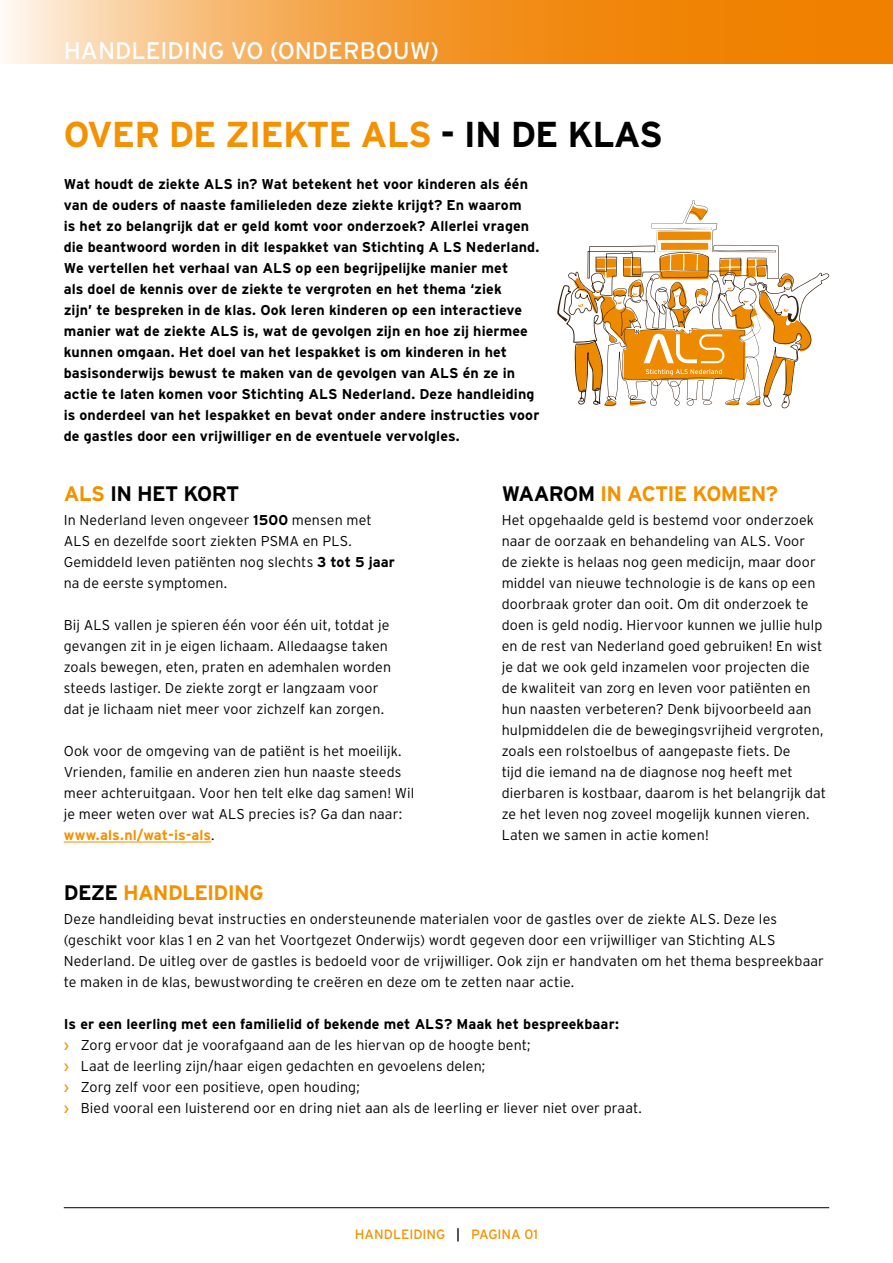
<style>
.page{position:relative;width:893px;height:1263px;background:#fff}
.page>*{position:absolute;margin:0;border:0;box-sizing:border-box;transform-origin:0 0}
.t1{font:700 36px "Interstate";letter-spacing:-.025em;color:#f39100}
.t2{font:24px "Interstate";color:#fff}
.t3{font:700 21px "Interstate";letter-spacing:-.04em;color:#f39100}
.t4{font:700 21px "Interstate";letter-spacing:-.035em;color:#000}
.t5{font:300 14.25px/21px "Interstate";letter-spacing:.005em;color:#000}
.t6{font:700 14.25px/21px "Interstate";letter-spacing:.005em;color:#000}
.t7{font:13.5px "Interstate";color:#f39100}
.s1{color:#000}
.s2{color:#f39100}
.s3{font-weight:700}
.s4{font-weight:700;color:#f39100}
.s5{font-weight:400;color:#f39100}
</style>
<div class="page">
<svg style="left:2px;top:0;width:891px;height:63px;background:#f3a142"></svg>
<hr style="left:64px;top:842px;width:147px;height:1px;background:#f39100">
<hr style="left:64px;top:1207px;width:765px;height:1px;background:#000">
<svg style="left:557px;top:200px;width:161px;height:143px"></svg>
<svg style="left:574px;top:231px;width:255px;height:178px"></svg>
<h2 class="t2" style="left:64px;top:37px;width:377px">HANDLEIDING VO (ONDERBOUW)</h2>
<h1 class="t1" style="left:64px;top:114px;width:600px">OVER DE ZIEKTE ALS <span class="s1">- IN DE KLAS</span></h1>
<p class="t6" style="left:64px;top:173px;width:477px">Wat houdt de ziekte ALS in? Wat betekent het voor kinderen als één van de ouders of naaste familieleden deze ziekte krijgt? En waarom<br>is het zo belangrijk dat er geld komt voor onderzoek? Allerlei vragen die beantwoord worden in dit lespakket van Stichting A LS Nederland.<br>We vertellen het verhaal van ALS op een begrijpelijke manier met<br>als doel de kennis over de ziekte te vergroten en het thema ‘ziek<br>zijn’ te bespreken in de klas. Ook leren kinderen op een interactieve manier wat de ziekte ALS is, wat de gevolgen zijn en hoe zij hiermee kunnen omgaan. Het doel van het lespakket is om kinderen in het basisonderwijs bewust te maken van de gevolgen van ALS én ze in actie te laten komen voor Stichting ALS Nederland. Deze handleiding is onderdeel van het lespakket en bevat onder andere instructies voor de gastles door een vrijwilliger en de eventuele vervolgles.</p>
<h3 class="t4" style="left:64px;top:482px;width:177px"><span class="s2">ALS</span> IN HET KORT</h3>
<p class="t5" style="left:64px;top:509px;width:333px">In Nederland leven ongeveer <span class="s3">1500</span> mensen met ALS en dezelfde soort ziekten PSMA en PLS.<br>Gemiddeld leven patiënten nog slechts <span class="s3">3 tot 5 jaar </span>na de eerste symptomen.</p>
<p class="t5" style="left:64px;top:614px;width:329px">Bij ALS vallen je spieren één voor één uit, totdat je gevangen zit in je eigen lichaam. Alledaagse taken zoals bewegen, eten, praten en ademhalen worden steeds lastiger. De ziekte zorgt er langzaam voor dat je lichaam niet meer voor zichzelf kan zorgen.</p>
<p class="t5" style="left:64px;top:740px;width:352px">Ook voor de omgeving van de patiënt is het moeilijk.<br>Vrienden, familie en anderen zien hun naaste steeds meer achteruitgaan. Voor hen telt elke dag samen! Wil je meer weten over wat ALS precies is? Ga dan naar: <span class="s4">www.als.nl/wat-is-als</span>.</p>
<h3 class="t3" style="left:502px;top:482px;width:278px"><span class="s1">WAAROM</span> IN ACTIE KOMEN?</h3>
<p class="t5" style="left:502px;top:509px;width:326px">Het opgehaalde geld is bestemd voor onderzoek naar de oorzaak en behandeling van ALS. Voor<br>de ziekte is helaas nog geen medicijn, maar door middel van nieuwe technologie is de kans op een doorbraak groter dan ooit. Om dit onderzoek te doen is geld nodig. Hiervoor kunnen we jullie hulp en de rest van Nederland goed gebruiken! En wist je dat we ook geld inzamelen voor projecten die de kwaliteit van zorg en leven voor patiënten en hun naasten verbeteren? Denk bijvoorbeeld aan hulpmiddelen die de bewegingsvrijheid vergroten, zoals een rolstoelbus of aangepaste fiets. De<br>tijd die iemand na de diagnose nog heeft met dierbaren is kostbaar, daarom is het belangrijk dat ze het leven nog zoveel mogelijk kunnen vieren.<br>Laten we samen in actie komen!</p>
<h3 class="t3" style="left:64px;top:881px;width:202px"><span class="s1">DEZE</span> HANDLEIDING</h3>
<p class="t5" style="left:64px;top:908px;width:762px">Deze handleiding bevat instructies en ondersteunende materialen voor de gastles over de ziekte ALS. Deze les (geschikt voor klas 1 en 2 van het Voortgezet Onderwijs) wordt gegeven door een vrijwilliger van Stichting ALS Nederland. De uitleg over de gastles is bedoeld voor de vrijwilliger. Ook zijn er handvaten om het thema bespreekbaar te maken in de klas, bewustwording te creëren en deze om te zetten naar actie.</p>
<p class="t5" style="left:64px;top:1013px;width:580px"><span class="s3">Is er een leerling met een familielid of bekende met ALS? Maak het bespreekbaar:<br></span><span class="s5">›</span> Zorg ervoor dat je voorafgaand aan de les hiervan op de hoogte bent;<br><span class="s5">›</span> Laat de leerling zijn/haar eigen gedachten en gevoelens delen;<br><span class="s5">›</span> Zorg zelf voor een positieve, open houding;<br><span class="s5">›</span> Bied vooral een luisterend oor en dring niet aan als de leerling er liever niet over praat.</p>
<p class="t7" style="left:355px;top:1226px;width:185px">HANDLEIDING <span class="s1">|</span> PAGINA 01</p>
</div>
